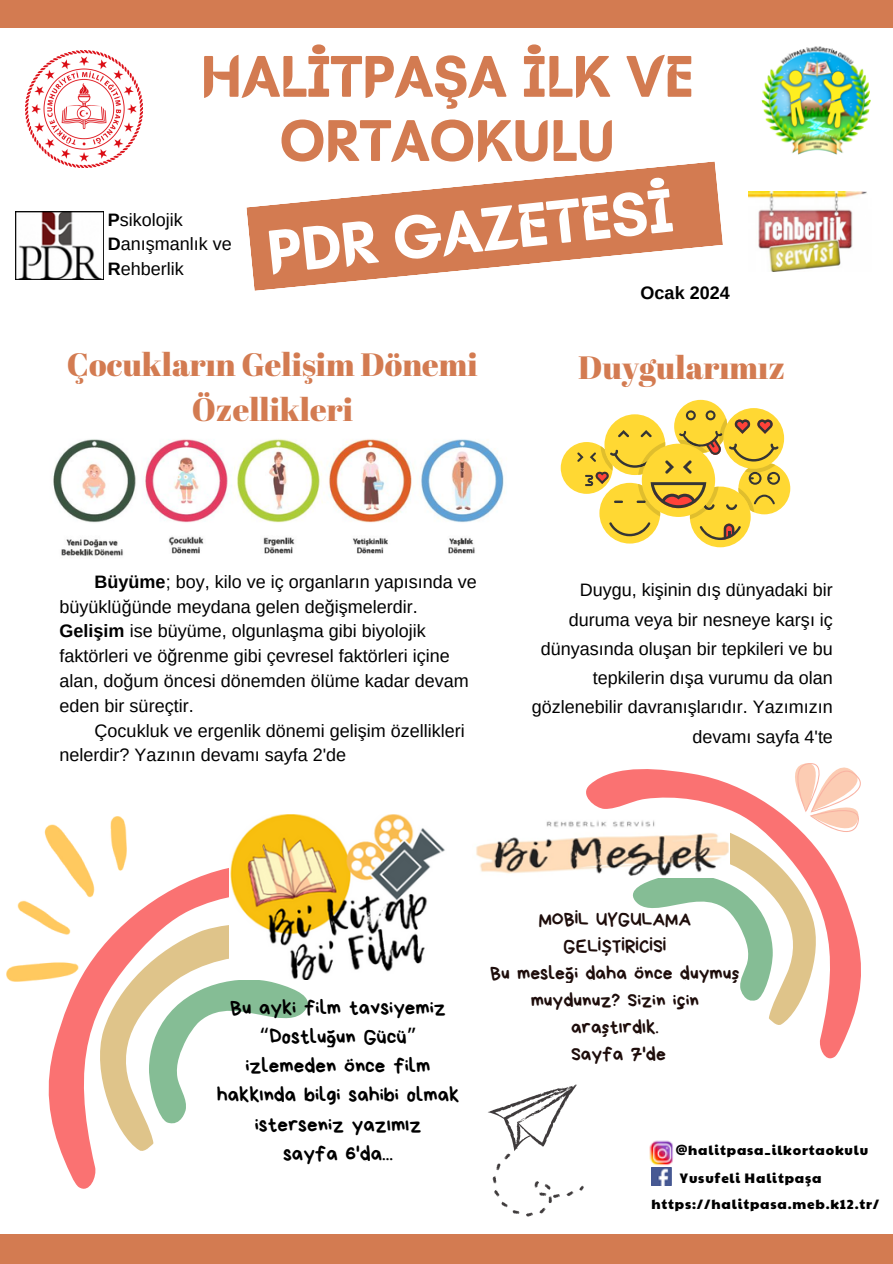
<style>
.page{position:relative;width:893px;height:1264px;background:#fff}
.page>*{position:absolute;margin:0;border:0;box-sizing:border-box;transform-origin:0 0}
.t1{font:700 63px "Batangas";color:#fff}
.t2{font:700 60px/64.2px "Batangas";color:#d37b51;text-align:center}
.t3{font:32.25px/45px "Abril Fatface";color:#d37b51;text-align:center}
.t4{font:21px/29.2px "Bryndan Write";color:#000;text-align:center}
.t5{font:19.5px/27px "Bryndan Write";color:#1e0d0b;text-align:center}
.t6{font:18px/29.2px "Arimo";color:#000}
.t7{font:700 18px "Arimo";color:#000}
.t8{font:13.5px "Paytone One";letter-spacing:.06em;color:#000}
.s1{font-weight:700}
.s2{font-family:"Noto Sans Gurmukhi"}
</style>
<div class="page">
<div style="left:0;top:1234px;width:892px;height:29px;background:#d37b51"></div>
<img style="left:761px;top:46px;width:110px;height:109px">
<img style="left:26px;top:51px;width:117px;height:117px">
<svg style="left:246px;top:161px;width:476px;height:130px;fill:#d37b51"></svg>
<img style="left:16px;top:212px;width:87px;height:67px">
<img style="left:748px;top:192px;width:119px;height:80px">
<div style="left:0;top:0;width:892px;height:28px;background:#d37b51"></div>
<svg style="left:6px;top:816px;width:223px;height:373px"></svg>
<svg style="left:43px;top:873px;width:186px;height:288px"></svg>
<svg style="left:105px;top:930px;width:205px;height:205px"></svg>
<img style="left:230px;top:814px;width:215px;height:165px">
<img style="left:649px;top:1140px;width:24px;height:26px">
<img style="left:651px;top:1167px;width:20px;height:17px">
<svg style="left:596px;top:774px;width:251px;height:285px"></svg>
<svg style="left:586px;top:780px;width:269px;height:254px"></svg>
<img style="left:476px;top:811px;width:133px;height:66px">
<img style="left:53px;top:439px;width:452px;height:117px">
<svg style="left:560px;top:400px;width:230px;height:147px"></svg>
<svg style="left:488px;top:1084px;width:89px;height:86px"></svg>
<svg style="left:492px;top:1176px;width:4px;height:7px"></svg>
<svg style="left:494px;top:1190px;width:25px;height:24px"></svg>
<svg style="left:526px;top:1181px;width:34px;height:35px"></svg>
<svg style="left:566px;top:1191px;width:7px;height:5px"></svg>
<svg style="left:579px;top:1185px;width:5px;height:5px"></svg>
<svg style="left:609px;top:763px;width:252px;height:248px"></svg>
<img style="left:7px;top:817px;width:119px;height:164px">
<p class="t2" style="left:201px;top:44px;width:494px">HALİTPAŞA İLK VE<br>ORTAOKULU</p>
<p class="t6" style="left:108px;top:205px;width:77px"><span class="s1">P</span>sikolojik</p>
<p class="t6" style="left:108px;top:232px;width:125px;line-height:24.8px"><span class="s1">D</span>anışmanlık ve<br><span class="s1">R</span>ehberlik</p>
<h1 class="t1" style="left:263px;top:215px;width:409px;rotate:-6deg">PDR GAZETESİ</h1>
<p class="t7" style="left:640px;top:282px;width:91px">Ocak 2024</p>
<p class="t3" style="left:67px;top:341px;width:408px">Çocukların Gelişim Dönemi<br>Özellikleri</p>
<h3 class="t3" style="left:578px;top:344px;width:209px">Duygularımız</h3>
<p class="t6" style="left:95px;top:567px;width:383px"><span class="s1">Büyüme</span>; boy, kilo ve iç organların yapısında ve</p>
<p class="t6" style="left:60px;top:592px;width:360px">büyüklüğünde meydana gelen değişmelerdir.</p>
<p class="t6" style="left:60px;top:616px;width:368px"><span class="s1">Gelişim</span> ise büyüme, olgunlaşma gibi biyolojik</p>
<p class="t6" style="left:60px;top:641px;width:391px">faktörleri ve öğrenme gibi çevresel faktörleri içine</p>
<p class="t6" style="left:60px;top:666px;width:411px">alan, doğum öncesi dönemden ölüme kadar devam</p>
<p class="t6" style="left:60px;top:691px;width:135px">eden bir süreçtir.</p>
<p class="t6" style="left:95px;top:715px;width:371px">Çocukluk ve ergenlik dönemi gelişim özellikleri</p>
<p class="t6" style="left:60px;top:740px;width:288px">nelerdir? Yazının devamı sayfa 2'de</p>
<p class="t6" style="left:531px;top:575px;width:303px;text-align:right">Duygu, kişinin dış dünyadaki bir duruma veya bir nesneye karşı iç dünyasında oluşan bir tepkileri ve bu tepkilerin dışa vurumu da olan gözlenebilir davranışlarıdır. Yazımızın devamı sayfa 4'te</p>
<h3 class="t4" style="left:217px;top:992px;width:244px">Bu ayki film tavsiyemiz <span class="s2">“</span>Dostluğun Gücü<span class="s2">” </span>izlemeden önce film hakkında bilgi sahibi olmak isterseniz yazımız<br>sayfa 6'da...</h3>
<p class="t5" style="left:490px;top:905px;width:251px">MOBİL UYGULAMA<br>GELİŞTİRİCİSİ<br>Bu mesleği daha önce duymuş muydunuz? Sizin için araştırdık.<br>Sayfa 7'de</p>
<p class="t8" style="left:675px;top:1139px;width:194px">@halitpasa_ilkortaokulu</p>
<p class="t8" style="left:680px;top:1168px;width:143px">Yusufeli Halitpaşa</p>
<h5 class="t8" style="left:651px;top:1193px;width:229px">https://halitpasa.meb.k12.tr/</h5>
</div>
